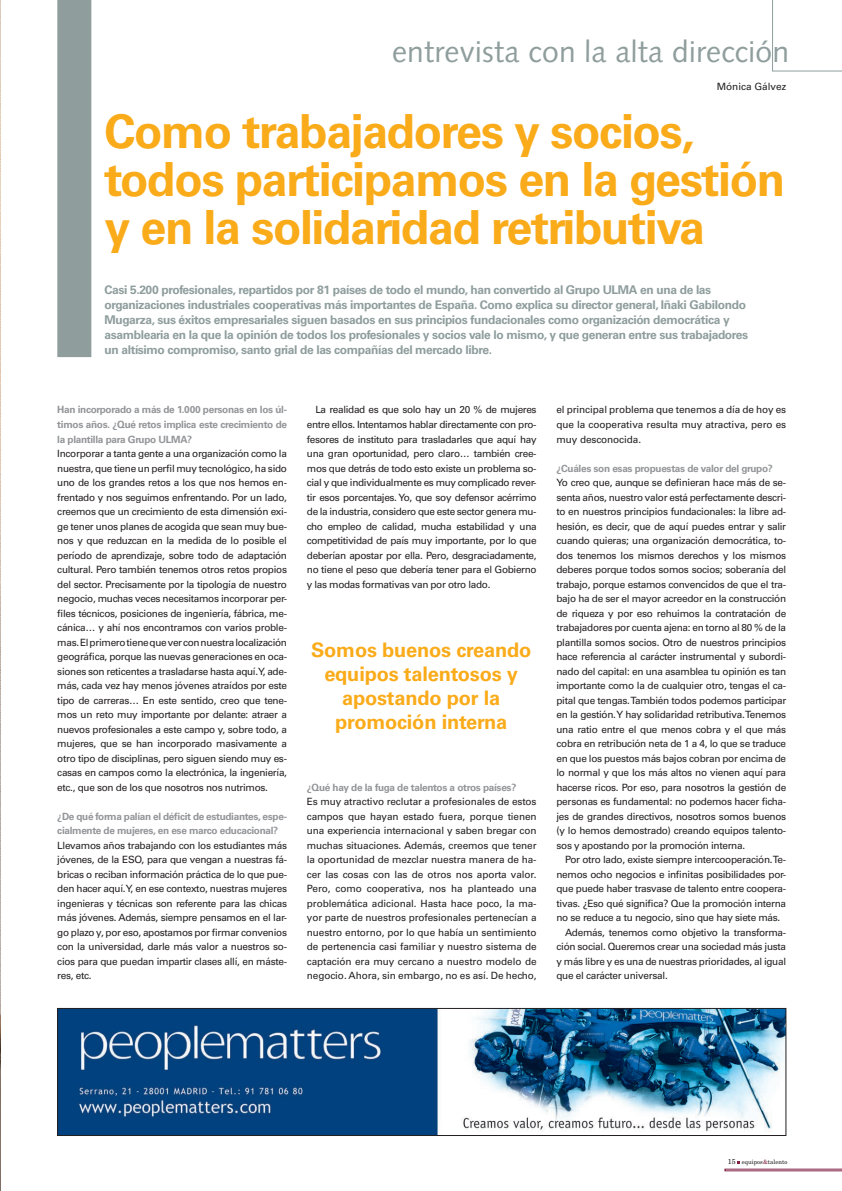
<style>
.page{position:relative;width:842px;height:1191px;background:#fff}
.page>*{position:absolute;margin:0;border:0;box-sizing:border-box;transform-origin:0 0}
._1_Titular_Article_1{font:700 47px "Univers LT";letter-spacing:-.03em;color:#faab1a}
._0_Seccio{font:30px "Syntax LT";letter-spacing:.01em;color:#8f9d9d}
._1_PeopleMatters_Des{font:700 20px/24px "Univers LT";letter-spacing:-.01em;color:#faab1a;text-align:center}
._1_PeopleMatters_Ent{font:700 12px/15px "Univers LT";letter-spacing:-.03em;color:#8f9d9d}
._1_Text{font:10px/14.5px "Univers LT";letter-spacing:-.03em;color:#231f20;text-align:justify}
._1_Text_Sagnat{font:10px/14.5px "Univers LT";letter-spacing:-.03em;color:#231f20;text-align:justify}
._1_Pregunta{font:700 10px/14.5px "Univers LT";letter-spacing:-.03em;color:#939598;text-align:justify}
._0_Autor{font:10px "Univers LT";color:#231f20}
.t1{font:6px "New Century Schlbk LT";color:#231f20}
.s1{font-size:7px}
.s2{color:#802045}
</style>
<div class="page">
<img style="left:59px;top:1009px;width:725px;height:124px">
<div style="left:57px;top:1007px;width:729px;height:128px;border:1px solid #231f20"></div>
<svg style="left:724px;top:1161px;width:118px;height:9px"></svg>
<img style="left:0;top:1px;width:1px;height:1189px">
<div style="left:57px;top:0;width:34px;height:357px;background:#8f9d9d"></div>
<svg style="left:772px;top:0;width:70px;height:71px"></svg>
<p class="_0_Seccio" style="left:392px;top:34px;width:399px">entrevista con la alta dirección</p>
<p class="_0_Autor" style="left:716px;top:81px;width:71px">Mónica Gálvez</p>
<p class="_1_Titular_Article_1" style="left:104px;top:104px;width:591px">Como trabajadores y socios,</p>
<p class="_1_Titular_Article_1" style="left:104px;top:152px;width:682px">todos participamos en la gestión</p>
<p class="_1_Titular_Article_1" style="left:104px;top:200px;width:602px">y en la solidaridad retributiva</p>
<p class="_1_PeopleMatters_Ent" style="left:104px;top:282px;width:645px">Casi 5.200 profesionales, repartidos por 81 países de todo el mundo, han convertido al Grupo ULMA en una de las organizaciones industriales cooperativas más importantes de España. Como explica su director general, Iñaki Gabilondo Mugarza, sus éxitos empresariales siguen basados en sus principios fundacionales como organización democrática y asamblearia en la que la opinión de todos los profesionales y socios vale lo mismo, y que generan entre sus trabajadores un altísimo compromiso, santo grial de las compañías del mercado libre.</p>
<p class="_1_Pregunta" style="left:57px;top:402px;width:231px">Han incorporado a más de 1.000 personas en los úl&shy;timos años. ¿Qué retos implica este crecimiento de la plantilla para Grupo ULMA?</p>
<p class="_1_Text" style="left:57px;top:446px;width:231px">Incorporar a tanta gente a una organización como la nuestra, que tiene un perfil muy tecnológico, ha sido uno de los grandes retos a los que nos hemos en&shy;frentado y nos seguimos enfrentando. Por un lado, creemos que un crecimiento de esta dimensión exi&shy;ge tener unos planes de acogida que sean muy bue&shy;nos y que reduzcan en la medida de lo posible el período de aprendizaje, sobre todo de adaptación cultural. Pero también tenemos otros retos propios del sector. Precisamente por la tipología de nuestro negocio, muchas veces necesitamos incorporar per&shy;files técnicos, posiciones de ingeniería, fábrica, me&shy;cánica… y ahí nos encontramos con varios proble&shy;mas. El primero tiene que ver con nuestra localización geográfica, porque las nuevas generaciones en oca&shy;siones son reticentes a trasladarse hasta aquí. Y, ade&shy;más, cada vez hay menos jóvenes atraídos por este tipo de carreras… En este sentido, creo que tene&shy;mos un reto muy importante por delante: atraer a nuevos profesionales a este campo y, sobre todo, a mujeres, que se han incorporado masivamente a otro tipo de disciplinas, pero siguen siendo muy es&shy;casas en campos como la electrónica, la ingeniería, etc., que son de los que nosotros nos nutrimos.</p>
<p class="_1_Pregunta" style="left:57px;top:808px;width:231px">¿De qué forma palían el déficit de estudiantes, espe&shy;cialmente de mujeres, en ese marco educacional?</p>
<p class="_1_Text" style="left:57px;top:837px;width:231px">Llevamos años trabajando con los estudiantes más jóvenes, de la ESO, para que vengan a nuestras fá&shy;bricas o reciban información práctica de lo que pue&shy;den hacer aquí. Y, en ese contexto, nuestras mujeres ingenieras y técnicas son referente para las chicas más jóvenes. Además, siempre pensamos en el lar&shy;go plazo y, por eso, apostamos por firmar convenios con la universidad, darle más valor a nuestros so&shy;cios para que puedan impartir clases allí, en máste&shy;res, etc.</p>
<p class="_1_Text_Sagnat" style="left:307px;top:402px;width:231px;text-indent:8px">La realidad es que solo hay un 20 % de mujeres entre ellos. Intentamos hablar directamente con pro&shy;fesores de instituto para trasladarles que aquí hay una gran oportunidad, pero claro… también cree&shy;mos que detrás de todo esto existe un problema so&shy;cial y que individualmente es muy complicado rever&shy;tir esos porcentajes. Yo, que soy defensor acérrimo de la industria, considero que este sector genera mu&shy;cho empleo de calidad, mucha estabilidad y una competitividad de país muy importante, por lo que deberían apostar por ella. Pero, desgraciadamente, no tiene el peso que debería tener para el Gobierno y las modas formativas van por otro lado.</p>
<p class="_1_PeopleMatters_Des" style="left:311px;top:638px;width:222px">Somos buenos creando equipos talentosos y apostando por la promoción interna</p>
<p class="_1_Pregunta" style="left:307px;top:779px;width:211px">¿Qué hay de la fuga de talentos a otros países?</p>
<p class="_1_Text" style="left:307px;top:794px;width:231px">Es muy atractivo reclutar a profesionales de estos campos que hayan estado fuera, porque tienen una experiencia internacional y saben bregar con muchas situaciones. Además, creemos que tener la oportunidad de mezclar nuestra manera de ha&shy;cer las cosas con las de otros nos aporta valor.<br>Pero, como cooperativa, nos ha planteado una problemática adicional. Hasta hace poco, la ma&shy;yor parte de nuestros profesionales pertenecían a nuestro entorno, por lo que había un sentimiento de pertenencia casi familiar y nuestro sistema de captación era muy cercano a nuestro modelo de negocio. Ahora, sin embargo, no es así. De hecho,</p>
<p class="_1_Text" style="left:556px;top:402px;width:231px">el principal problema que tenemos a día de hoy es que la cooperativa resulta muy atractiva, pero es muy desconocida.</p>
<p class="_1_Pregunta" style="left:556px;top:460px;width:218px">¿Cuáles son esas propuestas de valor del grupo?</p>
<p class="_1_Text" style="left:556px;top:475px;width:231px">Yo creo que, aunque se definieran hace más de se&shy;senta años, nuestro valor está perfectamente descri&shy;to en nuestros principios fundacionales: la libre ad&shy;hesión, es decir, que de aquí puedes entrar y salir cuando quieras; una organización democrática, to&shy;dos tenemos los mismos derechos y los mismos deberes porque todos somos socios; soberanía del trabajo, porque estamos convencidos de que el tra&shy;bajo ha de ser el mayor acreedor en la construcción de riqueza y por eso rehuimos la contratación de trabajadores por cuenta ajena: en torno al 80 % de la plantilla somos socios. Otro de nuestros principios hace referencia al carácter instrumental y subordi&shy;nado del capital: en una asamblea tu opinión es tan importante como la de cualquier otro, tengas el ca&shy;pital que tengas. También todos podemos participar en la gestión. Y hay solidaridad retributiva. Tenemos una ratio entre el que menos cobra y el que más cobra en retribución neta de 1 a 4, lo que se traduce en que los puestos más bajos cobran por encima de lo normal y que los más altos no vienen aquí para hacerse ricos. Por eso, para nosotros la gestión de personas es fundamental: no podemos hacer ficha&shy;jes de grandes directivos, nosotros somos buenos (y lo hemos demostrado) creando equipos talento&shy;sos y apostando por la promoción interna.</p>
<p class="_1_Text_Sagnat" style="left:556px;top:852px;width:231px;text-indent:9px">Por otro lado, existe siempre intercooperación. Te&shy;nemos ocho negocios e infinitas posibilidades por&shy;que puede haber trasvase de talento entre coopera&shy;tivas. ¿Eso qué significa? Que la promoción interna no se reduce a tu negocio, sino que hay siete más.</p>
<p class="_1_Text_Sagnat" style="left:556px;top:924px;width:231px;text-indent:9px">Además, tenemos como objetivo la transforma&shy;ción social. Queremos crear una sociedad más justa y más libre y es una de nuestras prioridades, al igual que el carácter universal.</p>
<p class="t1" style="left:728px;top:1158px;width:61px"><span class="s1">15</span> equipos<span class="s2">&amp;</span>talento</p>
</div>
